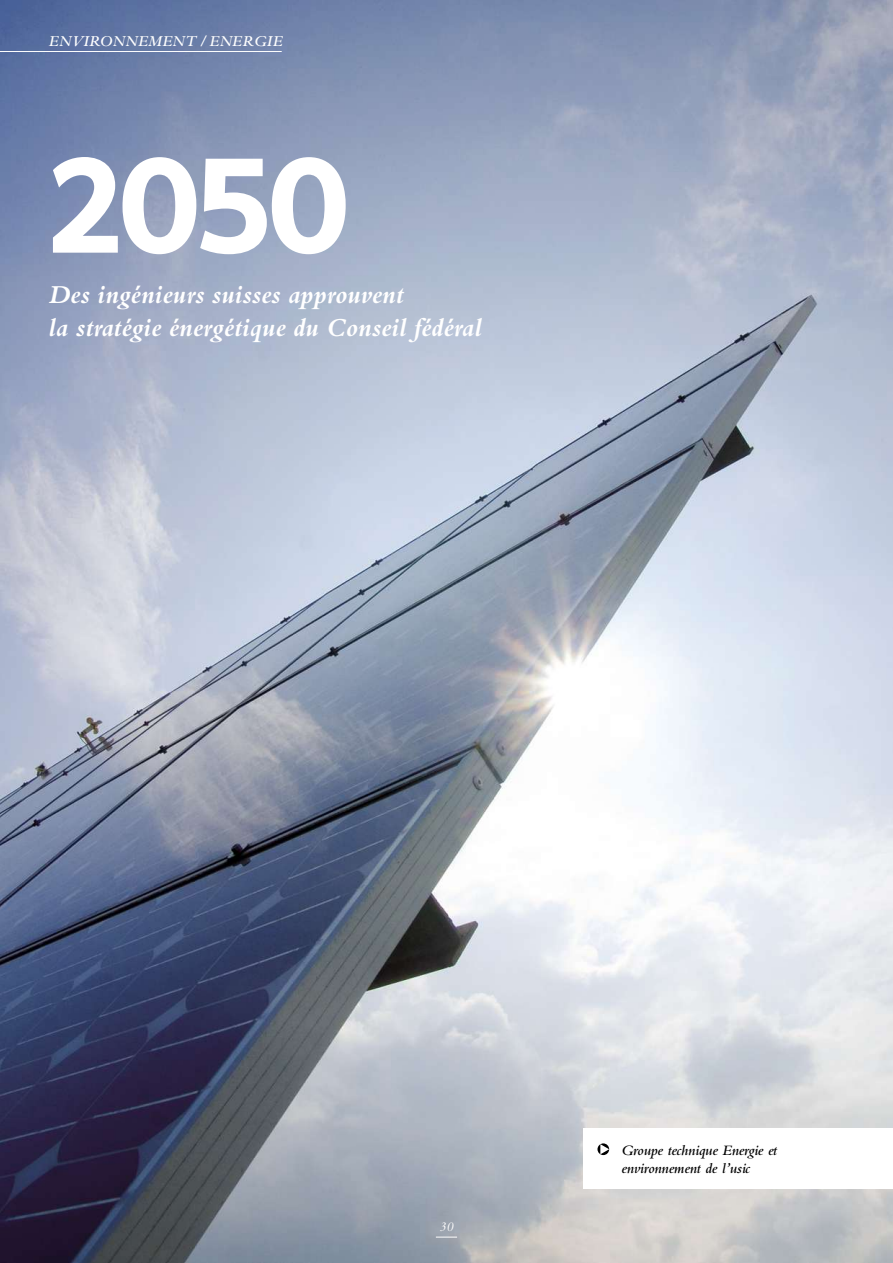
<style>
.page{position:relative;width:893px;height:1263px;background:#fff}
.page>*{position:absolute;margin:0;border:0;box-sizing:border-box;transform-origin:0 0}
.t1{font:700 130.5px "Sero OT";color:#fff}
.t2{font:italic 700 27px/33px "Bembo";color:#fff}
.t3{font:italic 600 15.75px "Bembo";letter-spacing:.025em;color:#fff}
.t4{font:italic 600 15px/18px "Bembo";letter-spacing:-.01em;color:#000}
.t5{font:italic 13.5px "Bembo";color:#fff}
</style>
<div class="page">
<img style="left:0;top:0;width:893px;height:1263px">
<div style="left:583px;top:1128px;width:310px;height:60px;background:#fff"></div>
<svg style="left:597px;top:1143px;width:12px;height:12px"></svg>
<svg style="left:600px;top:1144px;width:9px;height:10px"></svg>
<hr style="left:0;top:51px;width:282px;height:1px;background:#fff">
<svg style="left:436px;top:1236px;width:21px;height:1px"></svg>
<p class="t3" style="left:49px;top:31px;width:235px">ENVIRONNEMENT /ENERGIE</p>
<h1 class="t1" style="left:49px;top:127px;width:303px">2050</h1>
<p class="t2" style="left:49px;top:278px;width:435px">Des ingénieurs suisses approuvent<br>la stratégie énergétique du Conseil fédéral</p>
<p class="t5" style="left:440px;top:1218px;width:15px">30</p>
<p class="t4" style="left:622px;top:1141px;width:157px">Groupe technique Energie et environnement de l’usic</p>
</div>
